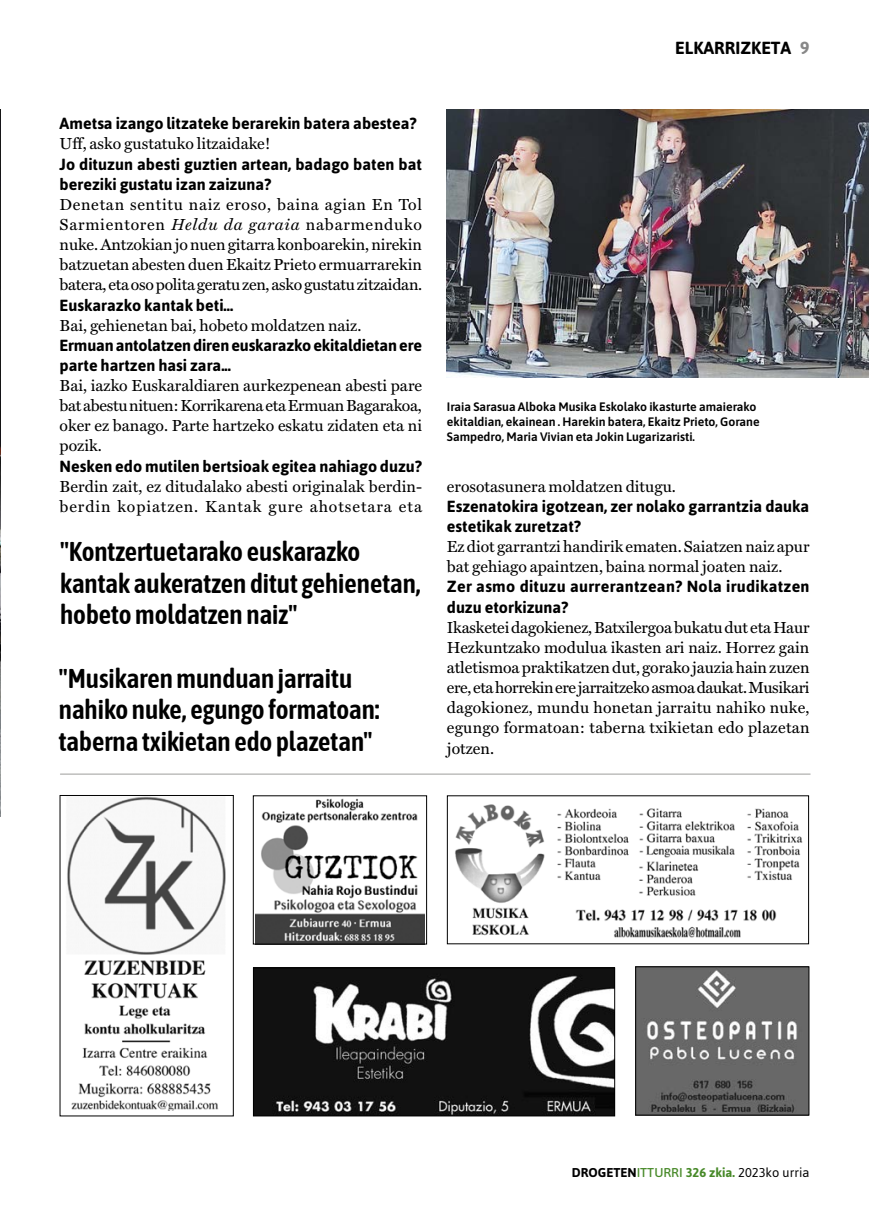
<style>
.page{position:relative;width:869px;height:1216px;background:#fff}
.page>*{position:absolute;margin:0;border:0;box-sizing:border-box;transform-origin:0 0}
.t1{font:600 27.12px/31.5px "Asap Condensed";color:#000}
.t2{font:700 17.5px "Asap";color:#000}
.t3{font:16.1px/20.1px "Miller Text Roman";color:#000;text-align:justify}
.t4{font:700 16.1px/20.1px "Asap";color:#000}
.t5{font:12.78px "Asap";color:#000}
.t6{font:600 12.25px/14.9px "Asap";color:#000}
.s1{color:#878787}
.s2{font-family:"Miller Text";font-style:italic}
.s3{font-weight:700}
.s4{font-weight:500;color:#478928}
.s5{font-weight:700;color:#478928}
</style>
<div class="page">
<hr style="left:60px;top:773px;width:749px;height:1px;background:#9d9d9c">
<img style="left:0;top:109px;width:1px;height:707px">
<img style="left:446px;top:109px;width:422px;height:268px">
<img style="left:255px;top:969px;width:357px;height:145px">
<div style="left:253px;top:967px;width:361px;height:149px;border:1px solid #000"></div>
<img style="left:256px;top:798px;width:168px;height:144px">
<div style="left:253px;top:795px;width:174px;height:149px;border:1px solid #000"></div>
<img style="left:637px;top:968px;width:170px;height:145px">
<div style="left:635px;top:966px;width:174px;height:149px;border:1px solid #000"></div>
<img style="left:67px;top:797px;width:159px;height:314px">
<div style="left:60px;top:795px;width:174px;height:321px;border:1px solid #000"></div>
<img style="left:455px;top:804px;width:348px;height:134px">
<p class="t2" style="left:675px;top:38px;width:135px">ELKARRIZKETA <span class="s1">9</span></p>
<p class="t4" style="left:60px;top:113px;width:358px">Ametsa izango litzateke berarekin batera abestea?</p>
<p class="t3" style="left:60px;top:134px;width:212px">Uff, asko gustatuko litzaidake!</p>
<p class="t4" style="left:60px;top:154px;width:364px">Jo dituzun abesti guztien artean, badago baten bat bereziki gustatu izan zaizuna?</p>
<p class="t3" style="left:60px;top:194px;width:364px">Denetan sentitu naiz eroso, baina agian En Tol Sarmientoren <span class="s2">Heldu da garaia</span> nabarmenduko nuke. Antzokian jo nuen gitarra konboarekin, nirekin batzuetan abesten duen Ekaitz Prieto ermuarrarekin batera, eta oso polita geratu zen, asko gustatu zitzaidan.</p>
<p class="t4" style="left:60px;top:295px;width:175px">Euskarazko kantak beti...</p>
<p class="t3" style="left:60px;top:315px;width:303px">Bai, gehienetan bai, hobeto moldatzen naiz.</p>
<p class="t4" style="left:60px;top:335px;width:364px">Ermuan antolatzen diren euskarazko ekitaldietan ere parte hartzen hasi zara...</p>
<p class="t3" style="left:60px;top:375px;width:364px">Bai, iazko Euskaraldiaren aurkezpenean abesti pare bat abestu nituen: Korrikarena eta Ermuan Bagarakoa, oker ez banago. Parte hartzeko eskatu zidaten eta ni pozik.</p>
<p class="t4" style="left:60px;top:456px;width:364px">Nesken edo mutilen bertsioak egitea nahiago duzu?</p>
<p class="t3" style="left:60px;top:476px;width:364px">Berdin zait, ez ditudalako abesti originalak berdin&shy;berdin kopiatzen. Kantak gure ahotsetara eta</p>
<p class="t3" style="left:446px;top:476px;width:230px">erosotasunera moldatzen ditugu.</p>
<p class="t6" style="left:446px;top:399px;width:314px">Iraia Sarasua Alboka Musika Eskolako ikasturte amaierako ekitaldian, ekainean . Harekin batera, Ekaitz Prieto, Gorane<br>Sampedro, Maria Vivian eta Jokin Lugarizaristi.</p>
<p class="t4" style="left:446px;top:496px;width:364px">Eszenatokira igotzean, zer nolako garrantzia dauka estetikak zuretzat?</p>
<p class="t3" style="left:446px;top:536px;width:364px">Ez diot garrantzi handirik ematen. Saiatzen naiz apur bat gehiago apaintzen, baina normal joaten naiz.</p>
<p class="t4" style="left:446px;top:576px;width:364px">Zer asmo dituzu aurrerantzean? Nola irudikatzen duzu etorkizuna?</p>
<p class="t3" style="left:446px;top:617px;width:364px">Ikasketei dagokienez, Batxilergoa bukatu dut eta Haur Hezkuntzako modulua ikasten ari naiz. Horrez gain atletismoa praktikatzen dut, gorako jauzia hain zuzen ere, eta horrekin ere jarraitzeko asmoa daukat. Musikari dagokionez, mundu honetan jarraitu nahiko nuke, egungo formatoan: taberna txikietan edo plazetan jotzen.</p>
<h1 class="t1" style="left:60px;top:534px;width:362px">"Kontzertuetarako euskarazko kantak aukeratzen ditut gehienetan, hobeto moldatzen naiz"</h1>
<h1 class="t1" style="left:59px;top:660px;width:322px">"Musikaren munduan jarraitu nahiko nuke, egungo formatoan: taberna txikietan edo plazetan"</h1>
<p class="t5" style="left:571px;top:1164px;width:239px"><span class="s3">DROGETEN</span><span class="s4">ITTURRI</span> <span class="s5">326 zkia.</span> 2023ko urria</p>
</div>
